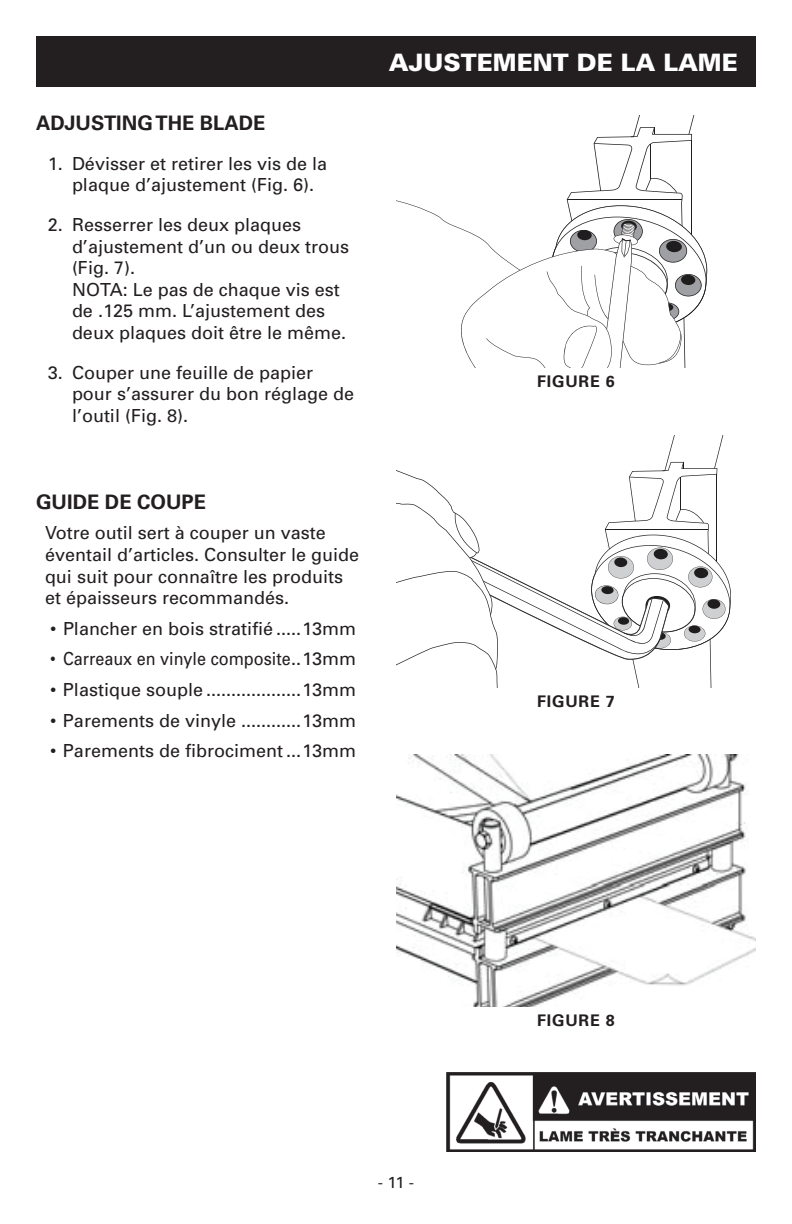
<style>
.page{position:relative;width:792px;height:1224px;background:#fff}
.page>*{position:absolute;margin:0;border:0;box-sizing:border-box;transform-origin:0 0}
.t1{font:900 24px "Univers";color:#fff}
.t2{font:700 20px "Univers";color:#231f20}
.t3{font:18px/21.6px "Univers";color:#231f20}
.t4{font:18px "Univers";color:#231f20;scale:.9 1}
.t5{font:700 16px "Univers";letter-spacing:.05em;color:#231f20}
.t6{font:16px "Univers";color:#231f20}
</style>
<div class="page">
<div style="left:36px;top:36px;width:720px;height:50px;background:#231f20"></div>
<svg style="left:396px;top:115px;width:312px;height:252px"></svg>
<svg style="left:396px;top:435px;width:335px;height:252px"></svg>
<img style="left:396px;top:755px;width:360px;height:252px">
<img style="left:446px;top:1072px;width:310px;height:80px">
<p class="t2" style="left:36px;top:111px;width:231px">ADJUSTING THE BLADE</p>
<p class="t3" style="left:72px;top:152px;width:257px;text-indent:-24px">1. Dévisser et retirer les vis de la plaque d’ajustement (Fig. 6).</p>
<p class="t3" style="left:72px;top:214px;width:279px;text-indent:-24px">2. Resserrer les deux plaques d’ajustement d’un ou deux trous (Fig. 7).<br>NOTA: Le pas de chaque vis est de .125 mm. L’ajustement des deux plaques doit être le même.</p>
<p class="t3" style="left:72px;top:361px;width:284px;text-indent:-24px">3. Couper une feuille de papier pour s’assurer du bon réglage de l’outil (Fig. 8).</p>
<p class="t2" style="left:36px;top:490px;width:172px">GUIDE DE COUPE</p>
<p class="t3" style="left:45px;top:522px;width:316px">Votre outil sert à couper un vaste éventail d’articles. Consulter le guide qui suit pour connaître les produits et épaisseurs recommandés.</p>
<p class="t3" style="left:50px;top:617px;width:307px">• Plancher en bois stratifié .....13mm</p>
<p class="t4" style="left:50px;top:648px;width:341px">• Carreaux en vinyle composite..13mm</p>
<p class="t3" style="left:50px;top:679px;width:307px">• Plastique souple ...................13mm</p>
<p class="t3" style="left:50px;top:709px;width:307px">• Parements de vinyle ............13mm</p>
<p class="t3" style="left:50px;top:740px;width:307px">• Parements de fibrociment ...13mm</p>
<h1 class="t1" style="left:389px;top:47px;width:351px">AJUSTEMENT DE LA LAME</h1>
<p class="t5" style="left:537px;top:372px;width:79px">FIGURE 6</p>
<p class="t5" style="left:537px;top:692px;width:79px">FIGURE 7</p>
<p class="t6" style="left:378px;top:1172px;width:38px">- 11 -</p>
<p class="t5" style="left:537px;top:1011px;width:79px">FIGURE 8</p>
</div>
